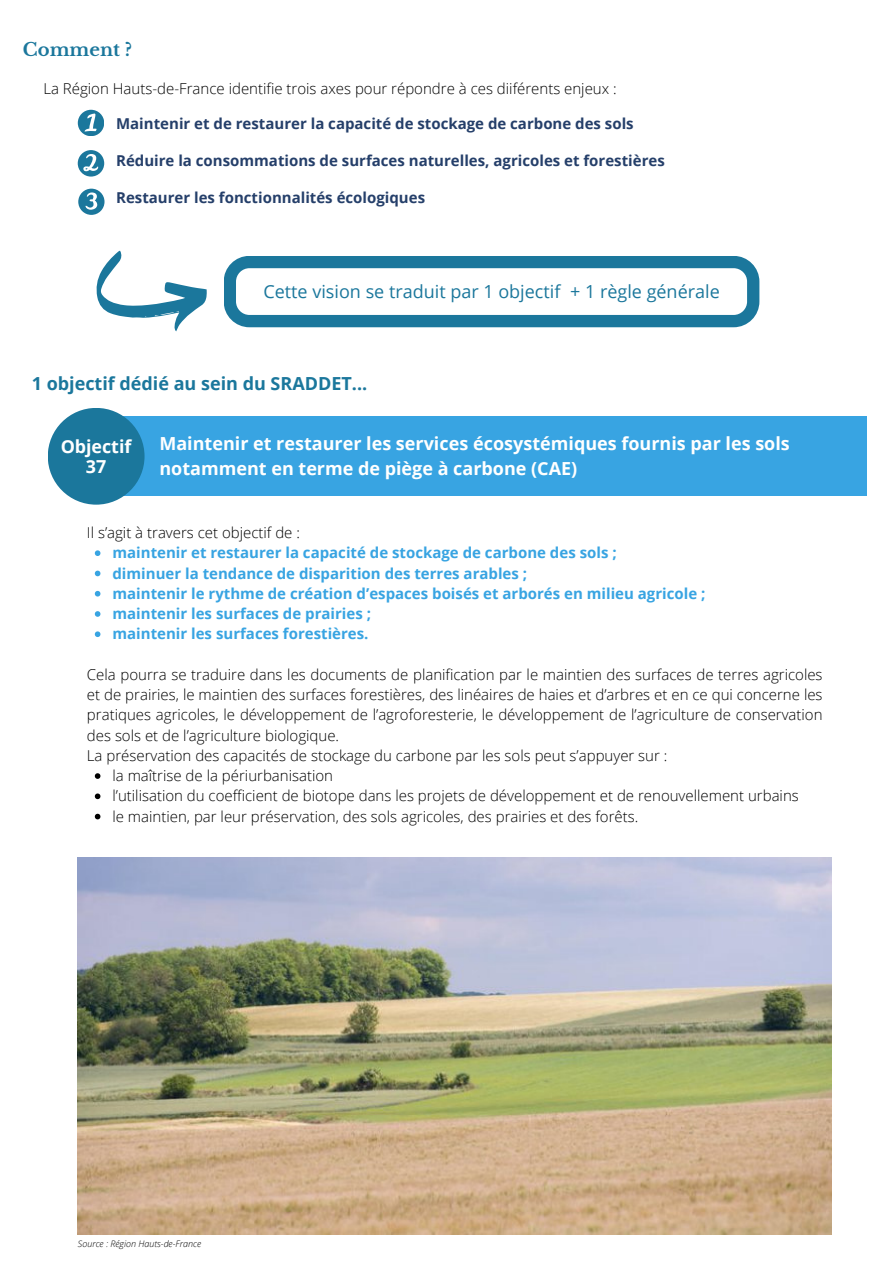
<style>
.page{position:relative;width:893px;height:1264px;background:#fff}
.page>*{position:absolute;margin:0;border:0;box-sizing:border-box;transform-origin:0 0}
.t1{font:700 18px/24.8px "Open Sans";color:#fff}
.t2{font:18px "Open Sans";color:#1b779c}
.t3{font:700 18px "Open Sans";color:#1b779c}
.t4{font:700 18px "Libre Baskerville";color:#1b779c}
.t5{font:700 17.85px/20px "Open Sans";color:#fff;text-align:center}
.t6{font:300 15px/20.2px "Open Sans";color:#000}
.t7{font:700 15px "Open Sans";color:#38a4e2}
.t8{font:700 15px "Open Sans";color:#253f6a}
.t9{font:italic 300 9px "Open Sans";color:#000}
</style>
<div class="page">
<div style="left:96px;top:416px;width:770px;height:80px;background:#38a4e2"></div>
<div style="left:48px;top:408px;width:96px;height:96px;background:#1b779c;border-radius:50%"></div>
<svg style="left:95px;top:550px;width:5px;height:6px"></svg>
<svg style="left:95px;top:570px;width:5px;height:6px"></svg>
<svg style="left:95px;top:591px;width:5px;height:5px"></svg>
<svg style="left:95px;top:611px;width:5px;height:5px"></svg>
<svg style="left:95px;top:631px;width:5px;height:6px"></svg>
<svg style="left:95px;top:773px;width:5px;height:5px"></svg>
<svg style="left:95px;top:793px;width:5px;height:6px"></svg>
<svg style="left:95px;top:813px;width:5px;height:6px"></svg>
<svg style="left:96px;top:251px;width:110px;height:80px"></svg>
<svg style="left:224px;top:256px;width:535px;height:71px"></svg>
<img style="left:78px;top:857px;width:753px;height:377px">
<svg style="left:78px;top:110px;width:26px;height:26px"></svg>
<svg style="left:78px;top:150px;width:26px;height:26px"></svg>
<svg style="left:78px;top:189px;width:26px;height:25px"></svg>
<h4 class="t4" style="left:23px;top:39px;width:111px">Comment ?</h4>
<h4 class="t6" style="left:43px;top:78px;width:575px">La Région Hauts-de-France identifie trois axes pour répondre à ces diiférents enjeux :</h4>
<h4 class="t8" style="left:116px;top:112px;width:519px">Maintenir et de restaurer la capacité de stockage de carbone des sols</h4>
<h4 class="t8" style="left:116px;top:149px;width:550px">Réduire la consommations de surfaces naturelles, agricoles et forestières</h4>
<h4 class="t8" style="left:116px;top:186px;width:310px">Restaurer les fonctionnalités écologiques</h4>
<h4 class="t2" style="left:263px;top:279px;width:458px">Cette vision se traduit par 1 objectif + 1 règle générale</h4>
<h4 class="t3" style="left:32px;top:371px;width:337px">1 objectif dédié au sein du SRADDET...</h4>
<h1 class="t5" style="left:61px;top:436px;width:72px">Objectif<br>37</h1>
<h1 class="t1" style="left:159px;top:431px;width:632px">Maintenir et restaurer les services écosystémiques fournis par les sols notamment en terme de piège à carbone (CAE)</h1>
<h1 class="t6" style="left:87px;top:522px;width:214px">Il s’agit à travers cet objectif de :</h1>
<h4 class="t7" style="left:112px;top:542px;width:505px">maintenir et restaurer la capacité de stockage de carbone des sols ;</h4>
<p class="t7" style="left:112px;top:562px;width:416px">diminuer la tendance de disparition des terres arables ;</p>
<p class="t7" style="left:112px;top:582px;width:594px">maintenir le rythme de création d’espaces boisés et arborés en milieu agricole ;</p>
<p class="t7" style="left:112px;top:603px;width:260px">maintenir les surfaces de prairies ;</p>
<h3 class="t7" style="left:112px;top:623px;width:257px">maintenir les surfaces forestières.</h3>
<h3 class="t6" style="left:87px;top:664px;width:737px">Cela pourra se traduire dans les documents de planification par le maintien des surfaces de terres agricoles et de prairies, le maintien des surfaces forestières, des linéaires de haies et d’arbres et en ce qui concerne les pratiques agricoles, le développement de l’agroforesterie, le développement de l’agriculture de conservation des sols et de l’agriculture biologique.<br>La préservation des capacités de stockage du carbone par les sols peut s’appuyer sur :</h3>
<h3 class="t6" style="left:112px;top:765px;width:222px">la maîtrise de la périurbanisation</h3>
<p class="t6" style="left:112px;top:785px;width:687px">l’utilisation du coefficient de biotope dans les projets de développement et de renouvellement urbains</p>
<h2 class="t6" style="left:112px;top:805px;width:527px">le maintien, par leur préservation, des sols agricoles, des prairies et des forêts.</h2>
<h4 class="t9" style="left:78px;top:1236px;width:125px">Source : Région Hauts-de-France</h4>
</div>
